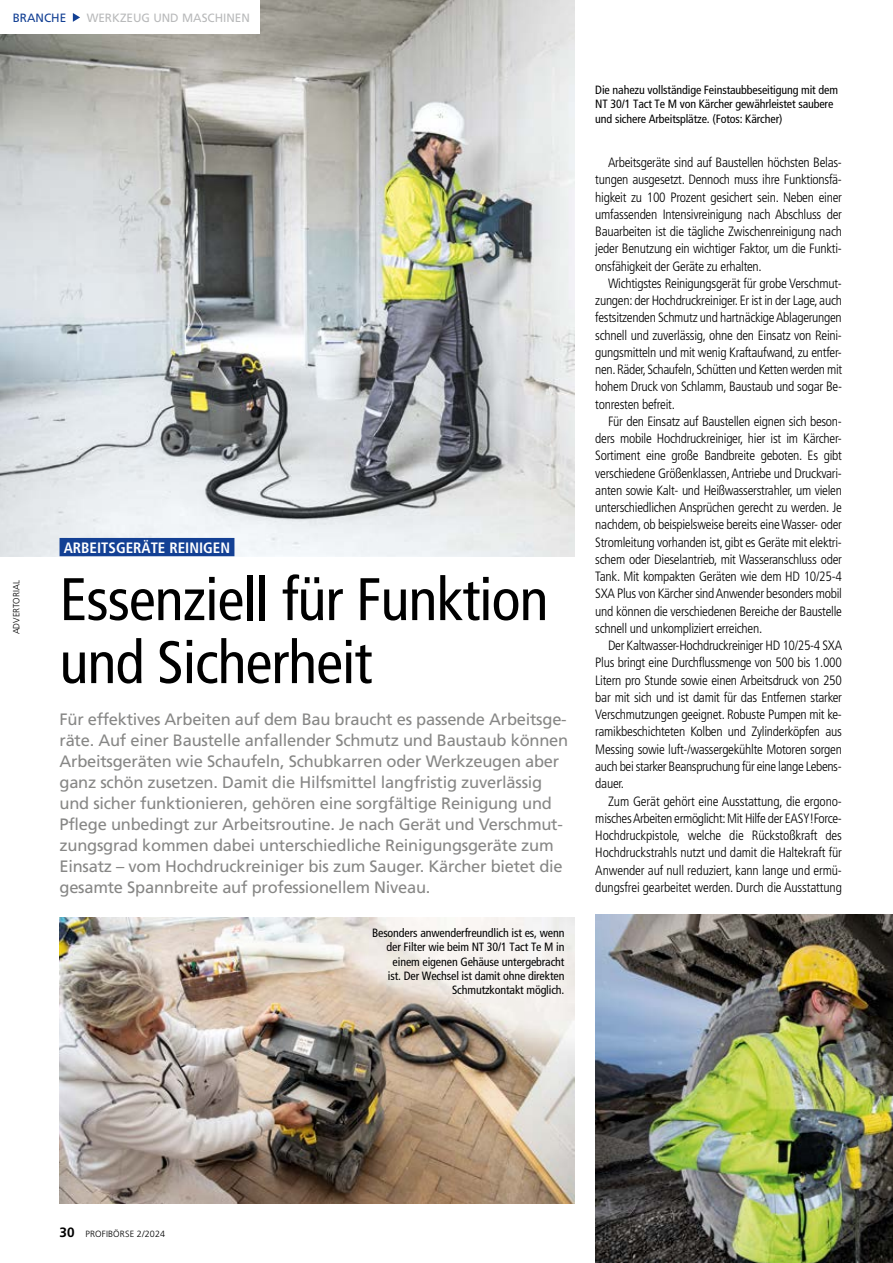
<style>
.page{position:relative;width:893px;height:1263px;background:#fff}
.page>*{position:absolute;margin:0;border:0;box-sizing:border-box;transform-origin:0 0}
.t1{font:condensed 60px/63px "Frutigercondensed 57";letter-spacing:-.015em;color:#000}
.t2{font:16.5px/21px "Frutiger";letter-spacing:-.015em;color:#878786}
.t3{font:15px "Frutigercondensed 67 Bold Cond";color:#fff}
.t4{font:13.5px/17.2px "Frutigercondensed 47 Light Cond";letter-spacing:-.02em;color:#000;text-align:justify}
.t5{font:condensed 12px/14.2px "Frutigercondensed 57";letter-spacing:-.01em;color:#000}
.t6{font:12px "Frutiger";color:#b9babb}
.t7{font:12px "Frutiger";color:#134094}
.t8{font:300 9px "Frutiger";letter-spacing:.015em;color:#000}
.s1{font-weight:700;font-size:13.5px}
</style>
<div class="page">
<img style="left:0;top:0;width:574px;height:556px">
<img style="left:595px;top:914px;width:298px;height:349px">
<img style="left:60px;top:918px;width:514px;height:285px">
<div style="left:60px;top:538px;width:174px;height:18px;background:#134094"></div>
<div style="left:0;top:0;width:259px;height:33px;background:#fff"></div>
<svg style="left:73px;top:13px;width:7px;height:9px"></svg>
<p class="t7" style="left:13px;top:11px;width:55px">BRANCHE</p>
<p class="t6" style="left:87px;top:11px;width:165px">WERKZEUG UND MASCHINEN</p>
<p class="t8" style="left:11px;top:634px;width:55px;rotate:-90deg">ADVERTORIAL</p>
<p class="t3" style="left:64px;top:539px;width:168px">ARBEITSGERÄTE REINIGEN</p>
<h1 class="t1" style="left:60px;top:568px;width:490px">Essenziell für Funktion und Sicherheit</h1>
<p class="t2" style="left:60px;top:709px;width:510px">Für effektives Arbeiten auf dem Bau braucht es passende Arbeitsge&shy;räte. Auf einer Baustelle anfallender Schmutz und Baustaub können Arbeitsgeräten wie Schaufeln, Schubkarren oder Werkzeugen aber ganz schön zusetzen. Damit die Hilfsmittel langfristig zuverlässig und sicher funktionieren, gehören eine sorgfältige Reinigung und Pflege unbedingt zur Arbeitsroutine. Je nach Gerät und Verschmut&shy;zungsgrad kommen dabei unterschiedliche Reinigungsgeräte zum Einsatz – vom Hochdruckreiniger bis zum Sauger. Kärcher bietet die gesamte Spannbreite auf professionellem Niveau.</p>
<p class="t5" style="left:372px;top:926px;width:194px;text-align:right">Besonders anwenderfreundlich ist es, wenn der Filter wie beim NT 30/1 Tact Te M in einem eigenen Gehäuse untergebracht<br>ist. Der Wechsel ist damit ohne direkten Schmutzkontakt möglich.</p>
<p class="t5" style="left:595px;top:83px;width:244px">Die nahezu vollständige Feinstaubbeseitigung mit dem<br>NT 30/1 Tact Te M von Kärcher gewährleistet saubere und sichere Arbeitsplätze. (Fotos: Kärcher)</p>
<p class="t4" style="left:595px;top:154px;width:248px;text-indent:13px">Arbeitsgeräte sind auf Baustellen höchsten Belas&shy;tungen ausgesetzt. Dennoch muss ihre Funktionsfä&shy;higkeit zu 100 Prozent gesichert sein. Neben einer umfassenden Intensivreinigung nach Abschluss der Bauarbeiten ist die tägliche Zwischenreinigung nach jeder Benutzung ein wichtiger Faktor, um die Funkti&shy;onsfähigkeit der Geräte zu erhalten.</p>
<p class="t4" style="left:595px;top:275px;width:248px;text-indent:13px">Wichtigstes Reinigungsgerät für grobe Verschmut&shy;zungen: der Hochdruckreiniger. Er ist in der Lage, auch festsitzenden Schmutz und hartnäckige Ablagerungen schnell und zuverlässig, ohne den Einsatz von Reini&shy;gungsmitteln und mit wenig Kraftaufwand, zu entfer&shy;nen. Räder, Schaufeln, Schütten und Ketten werden mit hohem Druck von Schlamm, Baustaub und sogar Be&shy;tonresten befreit.</p>
<p class="t4" style="left:595px;top:413px;width:248px;text-indent:13px">Für den Einsatz auf Baustellen eignen sich beson&shy;ders mobile Hochdruckreiniger, hier ist im Kärcher-Sortiment eine große Bandbreite geboten. Es gibt verschiedene Größenklassen, Antriebe und Druckvari&shy;anten sowie Kalt- und Heißwasserstrahler, um vielen unterschiedlichen Ansprüchen gerecht zu werden. Je nachdem, ob beispielsweise bereits eine Wasser- oder Stromleitung vorhanden ist, gibt es Geräte mit elektri&shy;schem oder Dieselantrieb, mit Wasseranschluss oder Tank. Mit kompakten Geräten wie dem HD 10/25-4<br>SXA Plus von Kärcher sind Anwender besonders mobil und können die verschiedenen Bereiche der Baustelle schnell und unkompliziert erreichen.</p>
<p class="t4" style="left:595px;top:637px;width:248px;text-indent:13px">Der Kaltwasser-Hochdruckreiniger HD 10/25-4 SXA Plus bringt eine Durchflussmenge von 500 bis 1.000<br>Litern pro Stunde sowie einen Arbeitsdruck von 250 bar mit sich und ist damit für das Entfernen starker Verschmutzungen geeignet. Robuste Pumpen mit ke&shy;ramikbeschichteten Kolben und Zylinderköpfen aus Messing sowie luft-/wassergekühlte Motoren sorgen auch bei starker Beanspruchung für eine lange Lebens&shy;dauer.</p>
<p class="t4" style="left:595px;top:792px;width:248px;text-indent:13px">Zum Gerät gehört eine Ausstattung, die ergono&shy;misches Arbeiten ermöglicht: Mit Hilfe der EASY!Force-Hochdruckpistole, welche die Rückstoßkraft des Hochdruckstrahls nutzt und damit die Haltekraft für Anwender auf null reduziert, kann lange und ermü&shy;dungsfrei gearbeitet werden. Durch die Ausstattung</p>
<p class="t8" style="left:60px;top:1229px;width:107px"><span class="s1">30</span> PROFIBÖRSE 2/2024</p>
</div>
